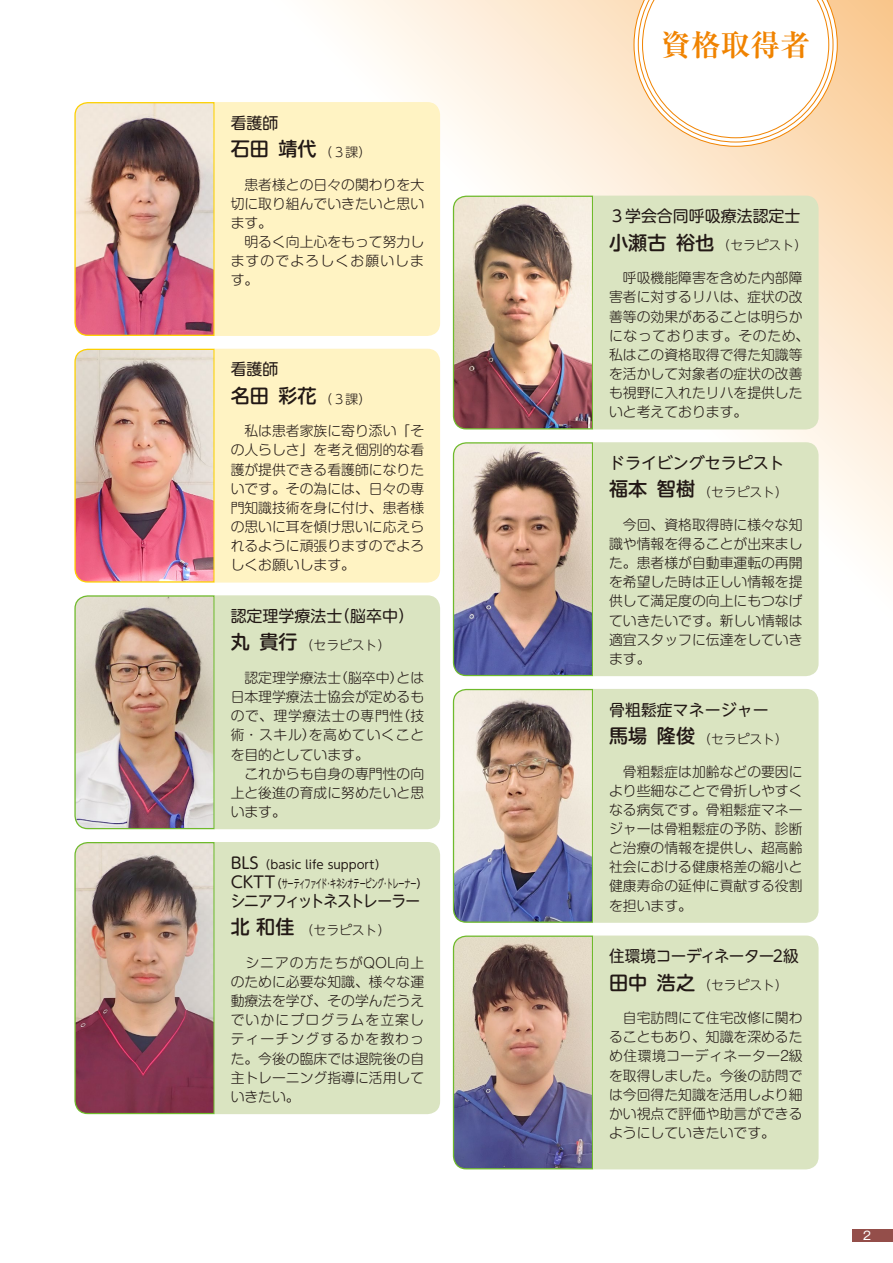
<style>
.page{position:relative;width:893px;height:1263px;background:#fff}
.page>*{position:absolute;margin:0;border:0;box-sizing:border-box;transform-origin:0 0}
.t1{font:700 29.7px "Ryumin Pr 6";color:#f08300}
.t2{font:500 19.2px "UD Shin M Go Pr 6";color:#221815}
.t3{font:15.9px "UD Shin M Go Pr 6";color:#221815}
.t4{font:15.9px "UD Shin M Go Pr 6";letter-spacing:-.075em;color:#221815;scale:.92 1}
.t5{font:15.9px "UD Shin M Go Pr 6";letter-spacing:-.025em;color:#221815}
.t6{font:300 13.8px/19.2px "Shin M Go Pr 6";color:#221815;text-align:justify}
.t7{font:300 12.75px "UD Shin M Go Pr 6";color:#221815}
.t8{font:11.7px/19.2px "UD Shin M Go Pr 6";letter-spacing:-.005em;color:#221815}
.t9{font:11.7px "Gothic MB101 Pr 6";color:#fff}
.s1{font-weight:300;font-size:12.75px}
.s2{font-weight:500;font-size:19.2px}
.s3{font-size:15.9px}
</style>
<div class="page">
<svg style="left:255px;top:0;width:638px;height:566px"></svg>
<svg style="left:634px;top:0;width:204px;height:147px"></svg>
<img style="left:74px;top:102px;width:141px;height:234px">
<div style="left:215px;top:102px;width:225px;height:234px;background:#fff3c3"></div>
<img style="left:74px;top:348px;width:141px;height:235px">
<div style="left:215px;top:349px;width:225px;height:234px;background:#fff3c3"></div>
<img style="left:74px;top:595px;width:141px;height:235px">
<div style="left:215px;top:595px;width:225px;height:234px;background:#dae4c1"></div>
<img style="left:74px;top:842px;width:141px;height:273px">
<div style="left:215px;top:842px;width:225px;height:272px;background:#dae4c1"></div>
<img style="left:452px;top:195px;width:142px;height:235px">
<div style="left:593px;top:196px;width:226px;height:233px;background:#dae4c1"></div>
<img style="left:452px;top:442px;width:142px;height:235px">
<div style="left:593px;top:442px;width:226px;height:234px;background:#dae4c1"></div>
<img style="left:452px;top:688px;width:141px;height:235px">
<div style="left:593px;top:689px;width:226px;height:234px;background:#dae4c1"></div>
<img style="left:452px;top:935px;width:142px;height:235px">
<div style="left:593px;top:935px;width:226px;height:234px;background:#dae4c1"></div>
<div style="left:853px;top:1229px;width:40px;height:13px;background:#944e4a"></div>
<p class="t3" style="left:231px;top:110px;width:49px">看護師</p>
<h2 class="t2" style="left:231px;top:133px;width:142px">石田 靖代<span class="s1">（３課）</span></h2>
<p class="t6" style="left:231px;top:174px;width:195px;text-align:left">　患者様との日々の関わりを大切に取り組んでいきたいと思います。<br>　明るく向上心をもって努力しますのでよろしくお願いします。</p>
<p class="t3" style="left:231px;top:356px;width:49px">看護師</p>
<h2 class="t2" style="left:231px;top:379px;width:142px">名田 彩花<span class="s1">（３課）</span></h2>
<p class="t6" style="left:231px;top:421px;width:195px">　私は患者家族に寄り添い「その人らしさ」を考え個別的な看護が提供できる看護師になりたいです。その為には、日々の専門知識技術を身に付け、患者様の思いに耳を傾け思いに応えられるように頑張りますのでよろしくお願いします。</p>
<p class="t3" style="left:231px;top:603px;width:177px">認定理学療法士(脳卒中)</p>
<p class="t7" style="left:231px;top:635px;width:161px"><span class="s2">丸 貴行</span>（セラピスト）</p>
<p class="t6" style="left:231px;top:667px;width:195px;text-align:left">　認定理学療法士(脳卒中)とは日本理学療法士協会が定めるもので、理学療法士の専門性(技術・スキル)を高めていくことを目的としています。<br>　これからも自身の専門性の向上と後進の育成に努めたいと思います。</p>
<p class="t8" style="left:231px;top:854px;width:199px"><span class="s3">BLS</span>（basic life support）<br><span class="s3">CKTT</span>（サーティファイド･キネシオテーピング･トレーナー）</p>
<p class="t4" style="left:231px;top:888px;width:208px">シニアフィットネストレーラー</p>
<p class="t7" style="left:231px;top:920px;width:161px"><span class="s2">北 和佳</span>（セラピスト）</p>
<p class="t6" style="left:231px;top:952px;width:195px">　シニアの方たちがQOL向上のために必要な知識、様々な運動療法を学び、その学んだうえでいかにプログラムを立案しティーチングするかを教わった。今後の臨床では退院後の自主トレーニング指導に活用していきたい。</p>
<h1 class="t1" style="left:661px;top:21px;width:150px">資格取得者</h1>
<p class="t3" style="left:609px;top:203px;width:193px">３学会合同呼吸療法認定士</p>
<p class="t7" style="left:609px;top:235px;width:199px"><span class="s2">小瀬古 裕也</span>（セラピスト）</p>
<p class="t6" style="left:609px;top:268px;width:202px;text-align:left">　呼吸機能障害を含めた内部障害者に対するリハは、症状の改善等の効果があることは明らかになっております。そのため、私はこの資格取得で得た知識等を活かして対象者の症状の改善も視野に入れたリハを提供したいと考えております。</p>
<p class="t3" style="left:609px;top:450px;width:177px">ドライビングセラピスト</p>
<p class="t7" style="left:609px;top:482px;width:180px"><span class="s2">福本 智樹</span>（セラピスト）</p>
<p class="t6" style="left:609px;top:514px;width:195px">　今回、資格取得時に様々な知識や情報を得ることが出来ました。患者様が自動車運転の再開を希望した時は正しい情報を提供して満足度の向上にもつなげていきたいです。新しい情報は適宜スタッフに伝達をしていきます。</p>
<p class="t3" style="left:609px;top:696px;width:161px">骨粗鬆症マネージャー</p>
<p class="t7" style="left:609px;top:728px;width:180px"><span class="s2">馬場 隆俊</span>（セラピスト）</p>
<p class="t6" style="left:609px;top:761px;width:195px">　骨粗鬆症は加齢などの要因により些細なことで骨折しやすくなる病気です。骨粗鬆症マネージャーは骨粗鬆症の予防、診断と治療の情報を提供し、超高齢社会における健康格差の縮小と健康寿命の延伸に貢献する役割を担います。</p>
<p class="t5" style="left:609px;top:943px;width:191px">住環境コーディネーター2級</p>
<p class="t7" style="left:609px;top:975px;width:180px"><span class="s2">田中 浩之</span>（セラピスト）</p>
<p class="t6" style="left:609px;top:1007px;width:195px">　自宅訪問にて住宅改修に関わることもあり、知識を深めるため住環境コーディネーター2級を取得しました。今後の訪問では今回得た知識を活用しより細かい視点で評価や助言ができるようにしていきたいです。</p>
<p class="t9" style="left:861px;top:1225px;width:13px">２</p>
</div>
